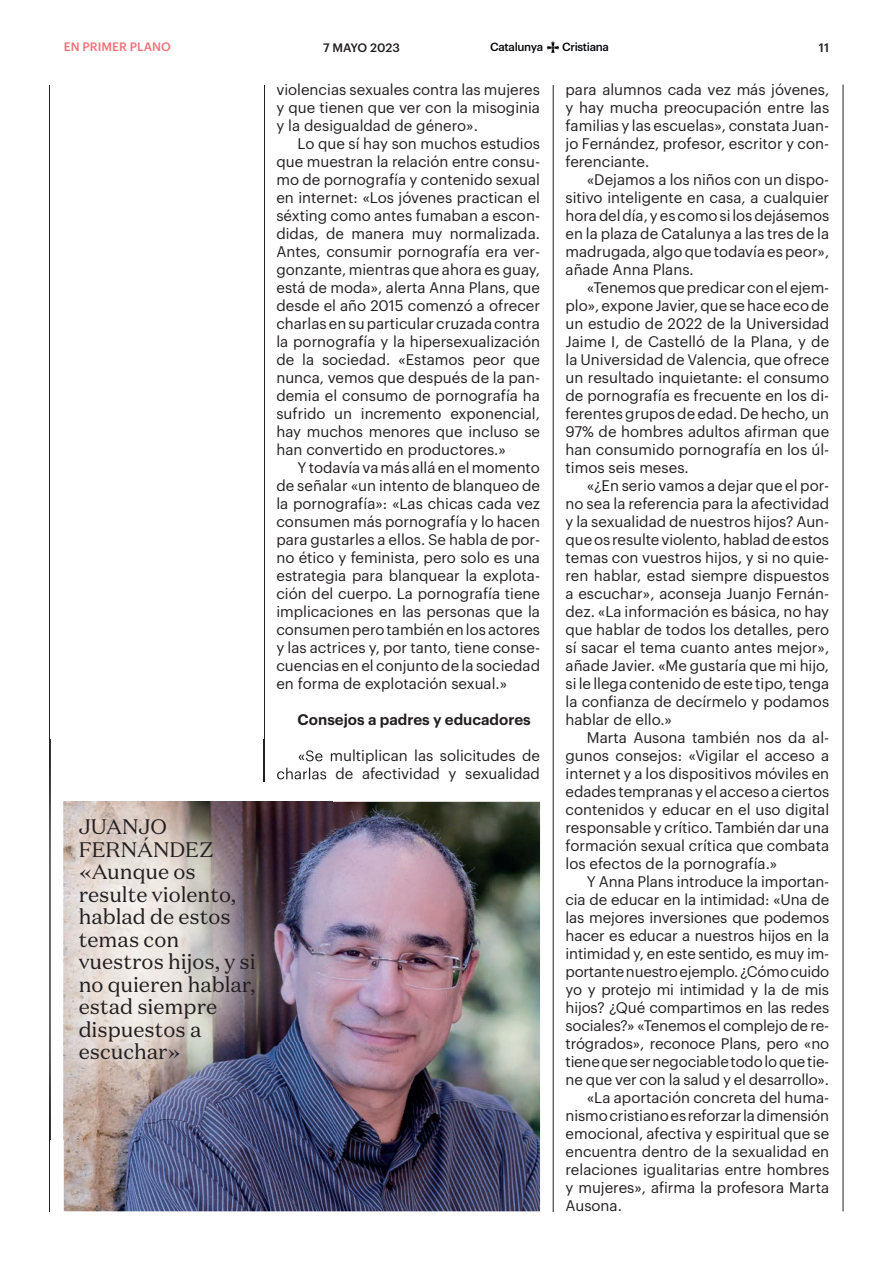
<style>
.page{position:relative;width:893px;height:1263px;background:#fff}
.page>*{position:absolute;margin:0;border:0;box-sizing:border-box;transform-origin:0 0}
.t1{font:21px/22.5px "Domaine Text";color:#231f20}
.t2{font:15px/18px "Graphik";color:#231f20;text-align:justify}
.t3{font:600 15px "Graphik";color:#231f20}
.t4{font:500 12px "Graphik";color:#f27278}
.t5{font:500 12px "Graphik";color:#231f20}
.t6{font:500 11.55px "Graphik";letter-spacing:-.03em;color:#07090c}
</style>
<div class="page">
<svg style="left:547px;top:42px;width:12px;height:11px"></svg>
<hr style="left:843px;top:85px;width:1px;height:1126px;background:#231f20">
<hr style="left:50px;top:85px;width:1px;height:1127px;background:#231f20">
<hr style="left:553px;top:85px;width:1px;height:1127px;background:#231f20">
<hr style="left:264px;top:85px;width:1px;height:696px;background:#231f20">
<img style="left:64px;top:802px;width:476px;height:409px">
<img style="left:49px;top:740px;width:284px;height:400px">
<img style="left:50px;top:740px;width:1px;height:400px">
<img style="left:264px;top:740px;width:1px;height:41px">
<img style="left:299px;top:750px;width:34px;height:14px">
<img style="left:277px;top:768px;width:56px;height:14px">
<img style="left:64px;top:802px;width:269px;height:338px">
<p class="t4" style="left:64px;top:38px;width:109px">EN PRIMER PLANO</p>
<p class="t5" style="left:323px;top:38px;width:78px">7 MAYO 2023</p>
<p class="t6" style="left:490px;top:38px;width:54px">Catalunya</p>
<p class="t6" style="left:562px;top:38px;width:48px">Cristiana</p>
<p class="t5" style="left:819px;top:38px;width:12px">11</p>
<p class="t2" style="left:276px;top:79px;width:265px">violencias sexuales contra las mujeres y que tienen que ver con la misoginia y la desigualdad de género».</p>
<p class="t2" style="left:276px;top:133px;width:265px;text-indent:21px">Lo que sí hay son muchos estudios que muestran la relación entre consu&shy;mo de pornografía y contenido sexual en internet: «Los jóvenes practican el séxting como antes fumaban a escon&shy;didas, de manera muy normalizada.<br>Antes, consumir pornografía era ver&shy;gonzante, mientras que ahora es guay, está de moda», alerta Anna Plans, que desde el año 2015 comenzó a ofrecer charlas en su particular cruzada contra la pornografía y la hipersexualización de la sociedad. «Estamos peor que nunca, vemos que después de la pan&shy;demia el consumo de pornografía ha sufrido un incremento exponencial, hay muchos menores que incluso se han convertido en productores.»</p>
<p class="t2" style="left:276px;top:457px;width:265px;text-indent:21px">Y todavía va más allá en el momento de señalar «un intento de blanqueo de la pornografía»: «Las chicas cada vez consumen más pornografía y lo hacen para gustarles a ellos. Se habla de por&shy;no ético y feminista, pero solo es una estrategia para blanquear la explota&shy;ción del cuerpo. La pornografía tiene implicaciones en las personas que la consumen pero también en los actores y las actrices y, por tanto, tiene conse&shy;cuencias en el conjunto de la sociedad en forma de explotación sexual.»</p>
<p class="t3" style="left:298px;top:708px;width:235px">Consejos a padres y educadores</p>
<p class="t2" style="left:276px;top:745px;width:265px;text-align:right">«Se multiplican las solicitudes de charlas de afectividad y sexualidad</p>
<p class="t2" style="left:566px;top:79px;width:265px">para alumnos cada vez más jóvenes, y hay mucha preocupación entre las familias y las escuelas», constata Juan&shy;jo Fernández, profesor, escritor y con&shy;ferenciante.</p>
<p class="t2" style="left:566px;top:169px;width:265px;text-indent:21px">«Dejamos a los niños con un dispo&shy;sitivo inteligente en casa, a cualquier hora del día, y es como si los dejásemos en la plaza de Catalunya a las tres de la madrugada, algo que todavía es peor», añade Anna Plans.</p>
<p class="t2" style="left:566px;top:277px;width:265px;text-indent:21px">«Tenemos que predicar con el ejem&shy;plo», expone Javier, que se hace eco de un estudio de 2022 de la Universidad Jaime I, de Castelló de la Plana, y de la Universidad de Valencia, que ofrece un resultado inquietante: el consumo de pornografía es frecuente en los di&shy;ferentes grupos de edad. De hecho, un 97% de hombres adultos afirman que han consumido pornografía en los úl&shy;timos seis meses.</p>
<p class="t2" style="left:566px;top:475px;width:265px;text-indent:21px">«¿En serio vamos a dejar que el por&shy;no sea la referencia para la afectividad y la sexualidad de nuestros hijos? Aun&shy;que os resulte violento, hablad de estos temas con vuestros hijos, y si no quie&shy;ren hablar, estad siempre dispuestos a escuchar», aconseja Juanjo Fernán&shy;dez. «La información es básica, no hay que hablar de todos los detalles, pero sí sacar el tema cuanto antes mejor», añade Javier. «Me gustaría que mi hijo, si le llega contenido de este tipo, tenga la confianza de decírmelo y podamos hablar de ello.»</p>
<p class="t2" style="left:566px;top:727px;width:265px;text-indent:21px">Marta Ausona también nos da al&shy;gunos consejos: «Vigilar el acceso a internet y a los dispositivos móviles en edades tempranas y el acceso a ciertos contenidos y educar en el uso digital responsable y crítico. También dar una formación sexual crítica que combata los efectos de la pornografía.»</p>
<p class="t2" style="left:587px;top:871px;width:244px">Y Anna Plans introduce la importan-</p>
<p class="t2" style="left:566px;top:889px;width:265px">cia de educar en la intimidad: «Una de</p>
<p class="t2" style="left:566px;top:907px;width:265px">las mejores inversiones que podemos</p>
<p class="t2" style="left:566px;top:925px;width:265px">hacer es educar a nuestros hijos en la</p>
<p class="t2" style="left:566px;top:943px;width:265px">intimidad y, en este sentido, es muy im-</p>
<p class="t2" style="left:566px;top:961px;width:265px">portante nuestro ejemplo. ¿Cómo cuido</p>
<p class="t2" style="left:566px;top:979px;width:265px">yo y protejo mi intimidad y la de mis</p>
<p class="t2" style="left:566px;top:997px;width:265px">hijos? ¿Qué compartimos en las redes</p>
<p class="t2" style="left:566px;top:1015px;width:265px">sociales?» «Tenemos el complejo de re-</p>
<p class="t2" style="left:566px;top:1033px;width:265px">trógrados», reconoce Plans, pero «no</p>
<p class="t2" style="left:566px;top:1051px;width:265px">tiene que ser negociable todo lo que tie-</p>
<p class="t2" style="left:566px;top:1069px;width:265px">ne que ver con la salud y el desarrollo».</p>
<p class="t2" style="left:587px;top:1087px;width:244px">«La aportación concreta del huma-</p>
<p class="t2" style="left:566px;top:1105px;width:265px">nismo cristiano es reforzar la dimensión</p>
<p class="t2" style="left:566px;top:1123px;width:265px">emocional, afectiva y espiritual que se</p>
<p class="t2" style="left:566px;top:1141px;width:265px">encuentra dentro de la sexualidad en</p>
<p class="t2" style="left:566px;top:1159px;width:265px">relaciones igualitarias entre hombres</p>
<p class="t2" style="left:566px;top:1177px;width:265px">y mujeres», afirma la profesora Marta</p>
<p class="t2" style="left:566px;top:1195px;width:58px">Ausona.</p>
<h1 class="t1" style="left:79px;top:815px;width:178px">JUANJO<br>FERNÁNDEZ «Aunque os resulte violento, hablad de estos temas con vuestros hijos, y si no quieren hablar, estad siempre dispuestos a escuchar»</h1>
</div>
